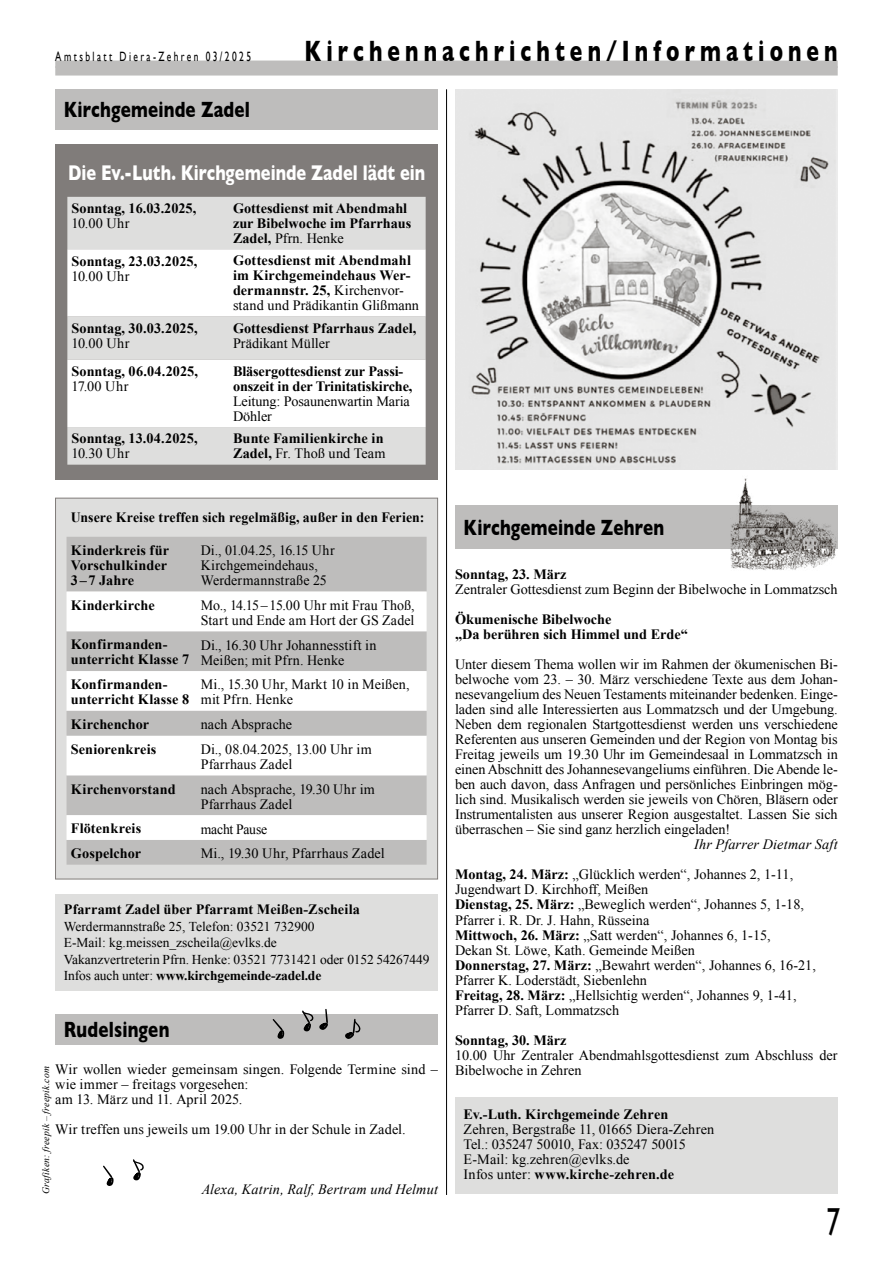
<style>
.page{position:relative;width:893px;height:1263px;background:#fff}
.page>*{position:absolute;margin:0;border:0;box-sizing:border-box;transform-origin:0 0}
.t1{font:39px "Gill Sans";color:#000;scale:.7 1}
.t2{font:700 30px "Gill Sans";letter-spacing:.24em;color:#000;scale:.7 1}
.t3{font:700 22.5px "Gill Sans";letter-spacing:.015em;color:#000;scale:.75 1}
.t4{font:700 21.75px "Gill Sans";letter-spacing:.005em;color:#fff;scale:.75 1}
.t5{font:14.25px/15px "Times New Roman";color:#000}
.t6{font:700 14.25px/15px "Times New Roman";color:#000}
.t7{font:italic 14.25px "Times New Roman";letter-spacing:.01em;color:#000}
.t8{font:14.25px "Times New Roman";color:#000;scale:.96 1}
.t9{font:13.5px/16.5px "Times New Roman";color:#000}
.t10{font:13.5px "Gill Sans";letter-spacing:.255em;color:#000;scale:.7 1}
.t11{font:italic 9.75px "Times New Roman";letter-spacing:.025em;color:#000}
.s1{font-weight:400}
.s2{font-weight:700}
.s3{font-style:italic}
</style>
<div class="page">
<div style="left:55px;top:61px;width:783px;height:15px;background:#bebdbc"></div>
<div style="left:55px;top:144px;width:383px;height:336px;background:#807c7a"></div>
<div style="left:55px;top:89px;width:383px;height:40px;background:#bebdbc"></div>
<svg style="left:67px;top:197px;width:359px;height:268px;background:#ededed"></svg>
<div style="left:55px;top:894px;width:383px;height:96px;background:#dededd"></div>
<div style="left:56px;top:498px;width:382px;height:381px;background:#dededd"></div>
<div style="left:67px;top:537px;width:360px;height:328px;background:#bebdbc"></div>
<svg style="left:67px;top:591px;width:360px;height:249px;background:#e7e7e7"></svg>
<div style="left:67px;top:711px;width:360px;height:25px;background:#bebdbc"></div>
<div style="left:55px;top:498px;width:383px;height:381px;border:1px solid #807c7a"></div>
<hr style="left:446px;top:89px;width:1px;height:1106px;background:#000">
<div style="left:455px;top:1097px;width:383px;height:97px;background:#dededd"></div>
<div style="left:55px;top:1014px;width:383px;height:30px;background:#bebdbc"></div>
<img style="left:455px;top:89px;width:383px;height:381px">
<div style="left:455px;top:505px;width:383px;height:44px;background:#bebdbc"></div>
<img style="left:730px;top:478px;width:107px;height:92px">
<svg style="left:103px;top:1159px;width:41px;height:27px"></svg>
<svg style="left:262px;top:1009px;width:99px;height:36px"></svg>
<p class="t10" style="left:55px;top:48px;width:281px">Amtsblatt Diera-Zehren 03/2025</p>
<h3 class="t3" style="left:64px;top:92px;width:250px">Kirchgemeinde Zadel</h3>
<h2 class="t2" style="left:305px;top:27px;width:763px">Kirchennachrichten/Informationen</h2>
<h3 class="t4" style="left:68px;top:156px;width:478px">Die Ev.-Luth. Kirchgemeinde Zadel lädt ein</h3>
<p class="t6" style="left:72px;top:200px;width:126px">Sonntag, 16.03.2025,</p>
<p class="t5" style="left:72px;top:215px;width:60px">10.00 Uhr</p>
<p class="t6" style="left:233px;top:200px;width:180px">Gottesdienst mit Abendmahl zur Bibelwoche im Pfarrhaus<br>Zadel, <span class="s1">Pfrn. Henke</span></p>
<p class="t6" style="left:72px;top:253px;width:127px">Sonntag, 23.03.2025,</p>
<p class="t5" style="left:72px;top:268px;width:60px">10.00 Uhr</p>
<p class="t6" style="left:233px;top:253px;width:188px">Gottesdienst mit Abendmahl im Kirchgemeindehaus Wer&shy;dermannstr. 25, <span class="s1">Kirchenvor&shy;stand und Prädikantin Glißmann</span></p>
<p class="t6" style="left:72px;top:320px;width:127px">Sonntag, 30.03.2025,</p>
<p class="t5" style="left:72px;top:335px;width:60px">10.00 Uhr</p>
<p class="t6" style="left:233px;top:320px;width:185px">Gottesdienst Pfarrhaus Zadel,</p>
<p class="t5" style="left:233px;top:335px;width:98px">Prädikant Müller</p>
<p class="t6" style="left:72px;top:363px;width:128px">Sonntag, 06.04.2025,</p>
<p class="t5" style="left:72px;top:378px;width:58px">17.00 Uhr</p>
<p class="t6" style="left:233px;top:363px;width:181px">Bläsergottesdienst zur Passi&shy;onszeit in der Trinitatiskirche,</p>
<p class="t5" style="left:233px;top:393px;width:178px">Leitung: Posaunenwartin Maria<br>Döhler</p>
<p class="t6" style="left:72px;top:431px;width:128px">Sonntag, 13.04.2025,</p>
<p class="t5" style="left:72px;top:446px;width:59px">10.30 Uhr</p>
<p class="t6" style="left:233px;top:430px;width:154px">Bunte Familienkirche in<br>Zadel, <span class="s1">Fr. Thoß und Team</span></p>
<p class="t6" style="left:71px;top:510px;width:355px">Unsere Kreise treffen sich regelmäßig, außer in den Ferien:</p>
<p class="t6" style="left:71px;top:542px;width:100px">Kinderkreis für<br>Vorschulkinder<br>3–7 Jahre</p>
<p class="t5" style="left:201px;top:543px;width:135px">Di., 01.04.25, 16.15 Uhr<br>Kirchgemeindehaus,<br>Werdermannstraße 25</p>
<p class="t6" style="left:71px;top:597px;width:85px">Kinderkirche</p>
<p class="t5" style="left:201px;top:597px;width:215px">Mo., 14.15– 15.00 Uhr mit Frau Thoß,<br>Start und Ende am Hort der GS Zadel</p>
<p class="t6" style="left:71px;top:637px;width:120px">Konfirmanden&shy;unterricht Klasse 7</p>
<p class="t5" style="left:201px;top:637px;width:177px">Di., 16.30 Uhr Johannesstift in<br>Meißen; mit Pfrn. Henke</p>
<p class="t6" style="left:71px;top:677px;width:120px">Konfirmanden&shy;unterricht Klasse 8</p>
<p class="t5" style="left:201px;top:677px;width:210px">Mi., 15.30 Uhr, Markt 10 in Meißen, mit Pfrn. Henke</p>
<p class="t6" style="left:71px;top:716px;width:80px">Kirchenchor</p>
<p class="t5" style="left:201px;top:717px;width:93px">nach Absprache</p>
<p class="t6" style="left:71px;top:741px;width:87px">Seniorenkreis</p>
<p class="t5" style="left:201px;top:741px;width:172px">Di., 08.04.2025, 13.00 Uhr im<br>Pfarrhaus Zadel</p>
<p class="t6" style="left:71px;top:781px;width:106px">Kirchenvorstand</p>
<p class="t5" style="left:201px;top:781px;width:176px">nach Absprache, 19.30 Uhr im<br>Pfarrhaus Zadel</p>
<p class="t6" style="left:71px;top:821px;width:72px">Flötenkreis</p>
<p class="t8" style="left:201px;top:819px;width:71px">macht Pause</p>
<p class="t6" style="left:71px;top:845px;width:72px">Gospelchor</p>
<p class="t5" style="left:201px;top:846px;width:186px">Mi., 19.30 Uhr, Pfarrhaus Zadel</p>
<p class="t6" style="left:64px;top:902px;width:298px">Pfarramt Zadel über Pfarramt Meißen-Zscheila</p>
<p class="t9" style="left:64px;top:918px;width:367px">Werdermannstraße 25, Telefon: 03521 732900<br>E-Mail: kg.meissen_zscheila@evlks.de<br>Vakanzvertreterin Pfrn. Henke: 03521 7731421 oder 0152 54267449<br>Infos auch unter: <span class="s2">www.kirchgemeinde-zadel.de</span></p>
<h3 class="t3" style="left:64px;top:1012px;width:142px">Rudelsingen</h3>
<p class="t5" style="left:55px;top:1062px;width:384px">Wir wollen wieder gemeinsam singen. Folgende Termine sind – wie immer – freitags vorgesehen:<br>am 13. März und 11. April 2025.</p>
<p class="t5" style="left:55px;top:1122px;width:352px">Wir treffen uns jeweils um 19.00 Uhr in der Schule in Zadel.</p>
<p class="t11" style="left:39px;top:1194px;width:130px;rotate:-90deg">Grafiken: freepik – freepik.com</p>
<p class="t7" style="left:202px;top:1180px;width:238px">Alexa, Katrin, Ralf, Bertram und Helmut</p>
<h3 class="t3" style="left:464px;top:509px;width:269px">Kirchgemeinde Zehren</h3>
<p class="t6" style="left:455px;top:567px;width:113px">Sonntag, 23. März</p>
<p class="t5" style="left:455px;top:582px;width:384px">Zentraler Gottesdienst zum Beginn der Bibelwoche in Lommatzsch</p>
<p class="t6" style="left:455px;top:612px;width:234px">Ökumenische Bibelwoche<br>„Da berühren sich Himmel und Erde“</p>
<p class="t5" style="left:455px;top:657px;width:384px;text-align:justify">Unter diesem Thema wollen wir im Rahmen der ökumenischen Bi&shy;belwoche vom 23. – 30. März verschiedene Texte aus dem Johan&shy;nesevangelium des Neuen Testaments miteinander bedenken. Einge&shy;laden sind alle Interessierten aus Lommatzsch und der Umgebung.<br>Neben dem regionalen Startgottesdienst werden uns verschiedene Referenten aus unseren Gemeinden und der Region von Montag bis Freitag jeweils um 19.30 Uhr im Gemeindesaal in Lommatzsch in einen Abschnitt des Johannesevangeliums einführen. Die Abende le&shy;ben auch davon, dass Anfragen und persönliches Einbringen mög&shy;lich sind. Musikalisch werden sie jeweils von Chören, Bläsern oder Instrumentalisten aus unserer Region ausgestaltet. Lassen Sie sich überraschen – Sie sind ganz herzlich eingeladen!</p>
<p class="t5" style="left:455px;top:829px;width:384px;line-height:30px;text-indent:239px"><span class="s3">Ihr Pfarrer Dietmar Saft<br></span><span class="s2">Montag, 24. März:</span> „Glücklich werden“, Johannes 2, 1-11,</p>
<p class="t5" style="left:455px;top:882px;width:362px">Jugendwart D. Kirchhoff, Meißen<br><span class="s2">Dienstag, 25. März:</span> „Beweglich werden“, Johannes 5, 1-18, Pfarrer i. R. Dr. J. Hahn, Rüsseina<br><span class="s2">Mittwoch, 26. März:</span> „Satt werden“, Johannes 6, 1-15,<br>Dekan St. Löwe, Kath. Gemeinde Meißen<br><span class="s2">Donnerstag, 27. März:</span> „Bewahrt werden“, Johannes 6, 16-21, Pfarrer K. Loderstädt, Siebenlehn<br><span class="s2">Freitag, 28. März:</span> „Hellsichtig werden“, Johannes 9, 1-41, Pfarrer D. Saft, Lommatzsch</p>
<p class="t6" style="left:455px;top:1032px;width:113px">Sonntag, 30. März</p>
<p class="t5" style="left:455px;top:1047px;width:384px">10.00 Uhr Zentraler Abendmahlsgottesdienst zum Abschluss der<br>Bibelwoche in Zehren</p>
<p class="t6" style="left:463px;top:1107px;width:206px">Ev.-Luth. Kirchgemeinde Zehren</p>
<p class="t5" style="left:463px;top:1122px;width:252px">Zehren, Bergstraße 11, 01665 Diera-Zehren Tel.: 035247 50010, Fax: 035247 50015<br>E-Mail: kg.zehren@evlks.de<br>Infos unter: <span class="s2">www.kirche-zehren.de</span></p>
<h1 class="t1" style="left:826px;top:1198px;width:21px">7</h1>
</div>
